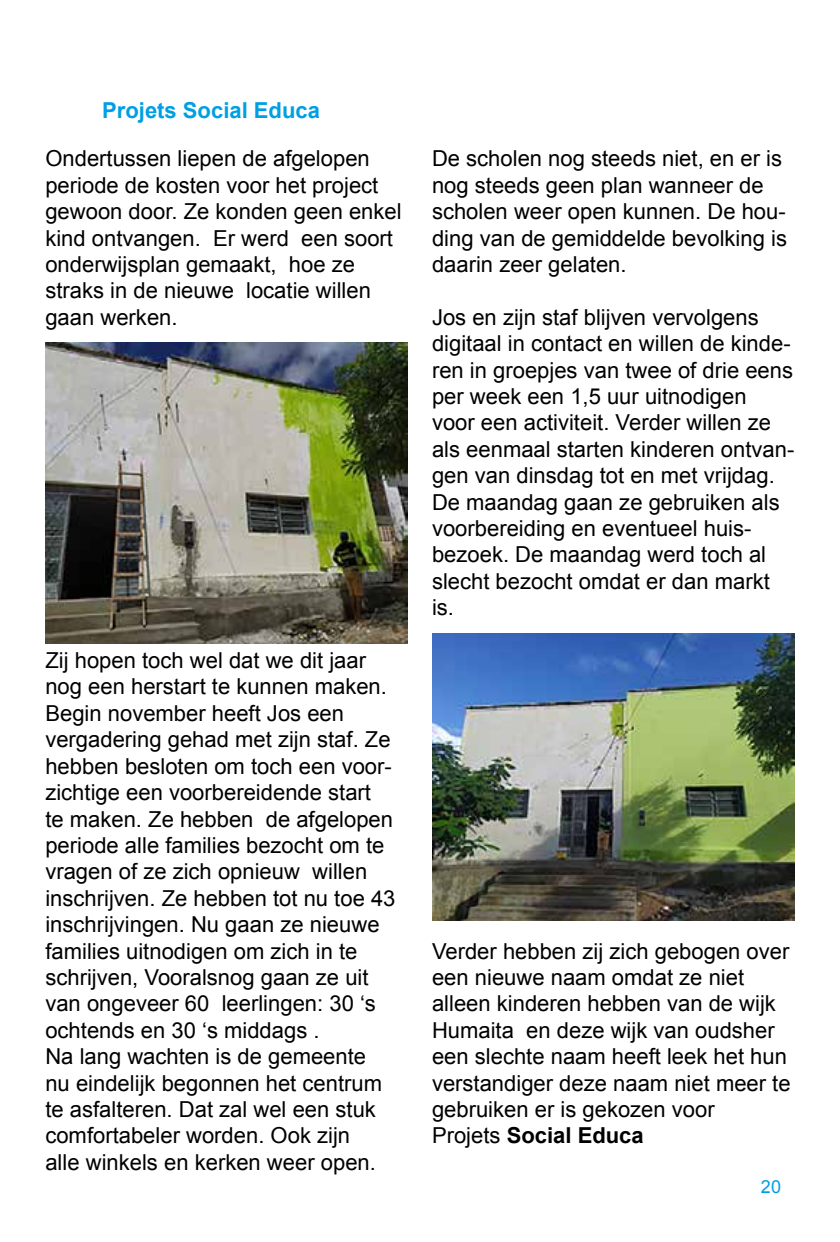
<style>
.page{position:relative;width:840px;height:1242px;background:#fff}
.page>*{position:absolute;margin:0;border:0;box-sizing:border-box;transform-origin:0 0}
.t1{font:22px/26.4px "Arial";color:#000}
.t2{font:700 22px "Arial";color:#009fe3}
.t3{font:18px "Arial";color:#009fe3}
.s1{font-weight:700}
</style>
<div class="page">
<img style="left:45px;top:342px;width:363px;height:301px">
<img style="left:432px;top:633px;width:362px;height:287px">
<p class="t2" style="left:102px;top:96px;width:219px">Projets Social Educa</p>
<p class="t1" style="left:45px;top:146px;width:357px">Ondertussen liepen de afgelopen periode de kosten voor het project gewoon door. Ze konden geen enkel kind ontvangen. Er werd een soort onderwijsplan gemaakt, hoe ze straks in de nieuwe locatie willen gaan werken.</p>
<p class="t1" style="left:45px;top:647px;width:351px">Zij hopen toch wel dat we dit jaar nog een herstart te kunnen maken.<br>Begin november heeft Jos een vergadering gehad met zijn staf. Ze hebben besloten om toch een voor&shy;zichtige een voorbereidende start<br>te maken. Ze hebben de afgelopen periode alle families bezocht om te vragen of ze zich opnieuw willen inschrijven. Ze hebben tot nu toe 43 inschrijvingen. Nu gaan ze nieuwe families uitnodigen om zich in te schrijven, Vooralsnog gaan ze uit van ongeveer 60 leerlingen: 30 ‘s ochtends en 30 ‘s middags .<br>Na lang wachten is de gemeente nu eindelijk begonnen het centrum te asfalteren. Dat zal wel een stuk comfortabeler worden. Ook zijn<br>alle winkels en kerken weer open.</p>
<p class="t1" style="left:432px;top:146px;width:356px">De scholen nog steeds niet, en er is nog steeds geen plan wanneer de scholen weer open kunnen. De hou&shy;ding van de gemiddelde bevolking is daarin zeer gelaten.</p>
<p class="t1" style="left:432px;top:304px;width:363px">Jos en zijn staf blijven vervolgens digitaal in contact en willen de kinde&shy;ren in groepjes van twee of drie eens per week een 1,5 uur uitnodigen voor een activiteit. Verder willen ze als eenmaal starten kinderen ontvan&shy;gen van dinsdag tot en met vrijdag.<br>De maandag gaan ze gebruiken als voorbereiding en eventueel huis&shy;bezoek. De maandag werd toch al slecht bezocht omdat er dan markt is.</p>
<p class="t1" style="left:432px;top:938px;width:360px">Verder hebben zij zich gebogen over een nieuwe naam omdat ze niet alleen kinderen hebben van de wijk<br>Humaita en deze wijk van oudsher een slechte naam heeft leek het hun verstandiger deze naam niet meer te gebruiken er is gekozen voor<br>Projets <span class="s1">Social Educa</span></p>
<p class="t3" style="left:760px;top:1174px;width:22px">20</p>
</div>
